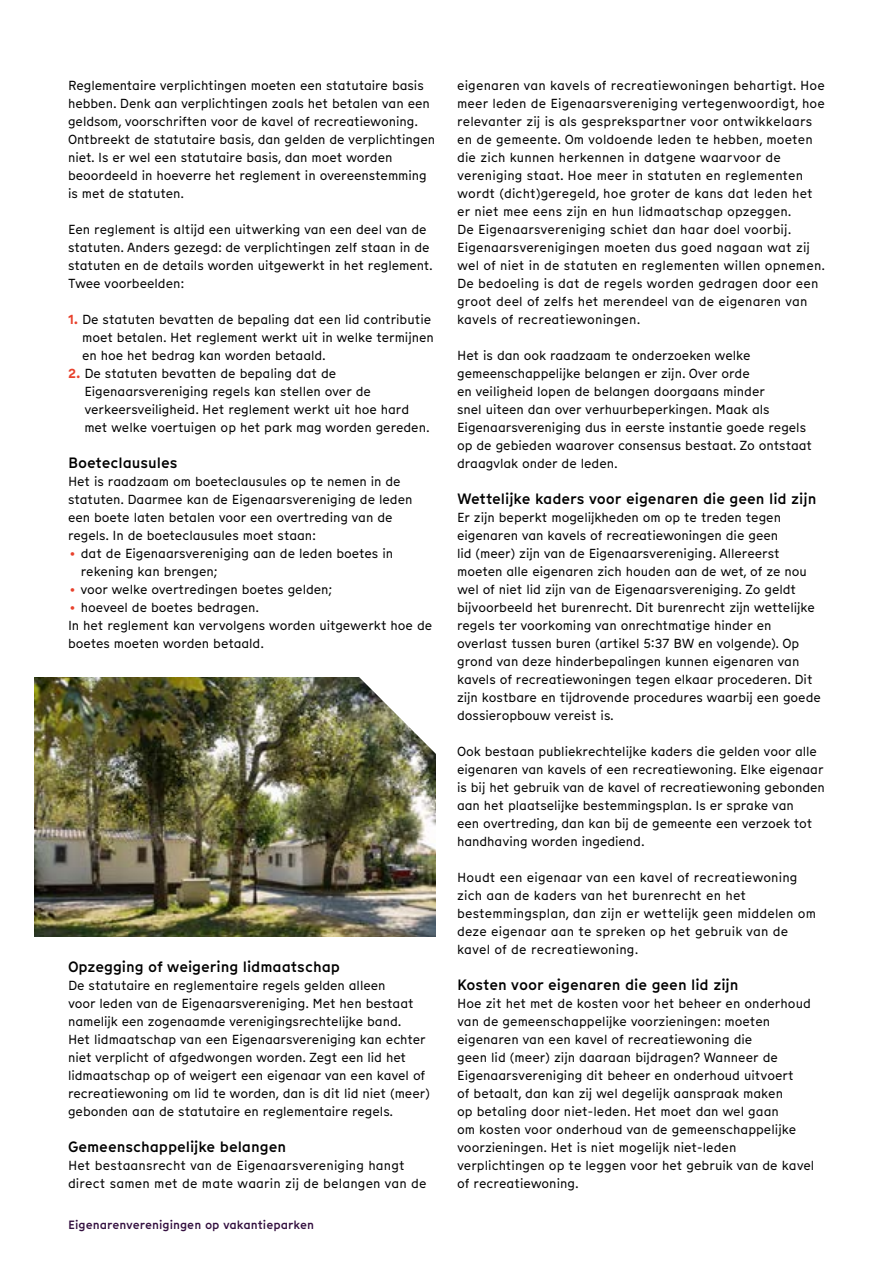
<style>
.page{position:relative;width:893px;height:1263px;background:#fff}
.page>*{position:absolute;margin:0;border:0;box-sizing:border-box;transform-origin:0 0}
.t1{font:500 15px "Munken Sans";letter-spacing:-.005em;color:#000}
.t2{font:13.2px/18px "Munken Sans";letter-spacing:-.005em;color:#000}
.t3{font:500 12px "Munken Sans";color:#330f3f}
.s1{font-weight:700;color:#e8412c}
.s2{color:#e8412c}
</style>
<div class="page">
<img style="left:34px;top:677px;width:402px;height:259px">
<img style="left:358px;top:677px;width:78px;height:78px">
<p class="t2" style="left:68px;top:76px;width:369px">Reglementaire verplichtingen moeten een statutaire basis hebben. Denk aan verplichtingen zoals het betalen van een geldsom, voorschriften voor de kavel of recreatiewoning.<br>Ontbreekt de statutaire basis, dan gelden de verplichtingen niet. Is er wel een statutaire basis, dan moet worden beoordeeld in hoeverre het reglement in overeenstemming is met de statuten.</p>
<p class="t2" style="left:68px;top:220px;width:366px">Een reglement is altijd een uitwerking van een deel van de statuten. Anders gezegd: de verplichtingen zelf staan in de statuten en de details worden uitgewerkt in het reglement.<br>Twee voorbeelden:</p>
<p class="t2" style="left:82px;top:310px;width:353px;text-indent:-14px"><span class="s1">1.</span> De statuten bevatten de bepaling dat een lid contributie moet betalen. Het reglement werkt uit in welke termijnen en hoe het bedrag kan worden betaald.</p>
<p class="t2" style="left:84px;top:364px;width:347px;text-indent:-16px"><span class="s1">2.</span> De statuten bevatten de bepaling dat de Eigenaarsvereniging regels kan stellen over de verkeersveiligheid. Het reglement werkt uit hoe hard met welke voertuigen op het park mag worden gereden.</p>
<p class="t1" style="left:68px;top:452px;width:111px">Boeteclausules</p>
<p class="t2" style="left:68px;top:472px;width:346px">Het is raadzaam om boeteclausules op te nemen in de statuten. Daarmee kan de Eigenaarsvereniging de leden een boete laten betalen voor een overtreding van de regels. In de boeteclausules moet staan:</p>
<p class="t2" style="left:81px;top:544px;width:314px;text-indent:-13px"><span class="s2">•</span> dat de Eigenaarsvereniging aan de leden boetes in rekening kan brengen;</p>
<p class="t2" style="left:68px;top:580px;width:266px"><span class="s2">•</span> voor welke overtredingen boetes gelden;</p>
<p class="t2" style="left:68px;top:598px;width:366px"><span class="s2">•</span> hoeveel de boetes bedragen.<br>In het reglement kan vervolgens worden uitgewerkt hoe de boetes moeten worden betaald.</p>
<p class="t1" style="left:68px;top:956px;width:273px">Opzegging of weigering lidmaatschap</p>
<p class="t2" style="left:68px;top:976px;width:363px">De statutaire en reglementaire regels gelden alleen<br>voor leden van de Eigenaarsvereniging. Met hen bestaat namelijk een zogenaamde verenigingsrechtelijke band.<br>Het lidmaatschap van een Eigenaarsvereniging kan echter niet verplicht of afgedwongen worden. Zegt een lid het lidmaatschap op of weigert een eigenaar van een kavel of recreatiewoning om lid te worden, dan is dit lid niet (meer) gebonden aan de statutaire en reglementaire regels.</p>
<p class="t1" style="left:68px;top:1136px;width:220px">Gemeenschappelijke belangen</p>
<p class="t2" style="left:68px;top:1156px;width:360px">Het bestaansrecht van de Eigenaarsvereniging hangt direct samen met de mate waarin zij de belangen van de</p>
<p class="t3" style="left:68px;top:1216px;width:248px">Eigenarenverenigingen op vakantieparken</p>
<p class="t2" style="left:457px;top:76px;width:370px">eigenaren van kavels of recreatiewoningen behartigt. Hoe meer leden de Eigenaarsvereniging vertegenwoordigt, hoe relevanter zij is als gesprekspartner voor ontwikkelaars en de gemeente. Om voldoende leden te hebben, moeten die zich kunnen herkennen in datgene waarvoor de vereniging staat. Hoe meer in statuten en reglementen wordt (dicht)geregeld, hoe groter de kans dat leden het er niet mee eens zijn en hun lidmaatschap opzeggen.<br>De Eigenaarsvereniging schiet dan haar doel voorbij.<br>Eigenaarsverenigingen moeten dus goed nagaan wat zij wel of niet in de statuten en reglementen willen opnemen.<br>De bedoeling is dat de regels worden gedragen door een groot deel of zelfs het merendeel van de eigenaren van kavels of recreatiewoningen.</p>
<p class="t2" style="left:457px;top:346px;width:357px">Het is dan ook raadzaam te onderzoeken welke gemeenschappelijke belangen er zijn. Over orde<br>en veiligheid lopen de belangen doorgaans minder<br>snel uiteen dan over verhuurbeperkingen. Maak als Eigenaarsvereniging dus in eerste instantie goede regels op de gebieden waarover consensus bestaat. Zo ontstaat draagvlak onder de leden.</p>
<p class="t1" style="left:457px;top:488px;width:361px">Wettelijke kaders voor eigenaren die geen lid zijn</p>
<p class="t2" style="left:457px;top:508px;width:365px">Er zijn beperkt mogelijkheden om op te treden tegen eigenaren van kavels of recreatiewoningen die geen<br>lid (meer) zijn van de Eigenaarsvereniging. Allereerst moeten alle eigenaren zich houden aan de wet, of ze nou wel of niet lid zijn van de Eigenaarsvereniging. Zo geldt bijvoorbeeld het burenrecht. Dit burenrecht zijn wettelijke regels ter voorkoming van onrechtmatige hinder en overlast tussen buren (artikel 5:37 BW en volgende). Op grond van deze hinderbepalingen kunnen eigenaren van kavels of recreatiewoningen tegen elkaar procederen. Dit zijn kostbare en tijdrovende procedures waarbij een goede dossieropbouw vereist is.</p>
<p class="t2" style="left:457px;top:742px;width:369px">Ook bestaan publiekrechtelijke kaders die gelden voor alle eigenaren van kavels of een recreatiewoning. Elke eigenaar is bij het gebruik van de kavel of recreatiewoning gebonden aan het plaatselijke bestemmingsplan. Is er sprake van<br>een overtreding, dan kan bij de gemeente een verzoek tot handhaving worden ingediend.</p>
<p class="t2" style="left:457px;top:868px;width:360px">Houdt een eigenaar van een kavel of recreatiewoning zich aan de kaders van het burenrecht en het bestemmingsplan, dan zijn er wettelijk geen middelen om deze eigenaar aan te spreken op het gebruik van de kavel of de recreatiewoning.</p>
<p class="t1" style="left:457px;top:974px;width:283px">Kosten voor eigenaren die geen lid zijn</p>
<p class="t2" style="left:457px;top:994px;width:359px">Hoe zit het met de kosten voor het beheer en onderhoud van de gemeenschappelijke voorzieningen: moeten eigenaren van een kavel of recreatiewoning die<br>geen lid (meer) zijn daaraan bijdragen? Wanneer de Eigenaarsvereniging dit beheer en onderhoud uitvoert<br>of betaalt, dan kan zij wel degelijk aanspraak maken<br>op betaling door niet-leden. Het moet dan wel gaan<br>om kosten voor onderhoud van de gemeenschappelijke voorzieningen. Het is niet mogelijk niet-leden verplichtingen op te leggen voor het gebruik van de kavel of recreatiewoning.</p>
</div>
